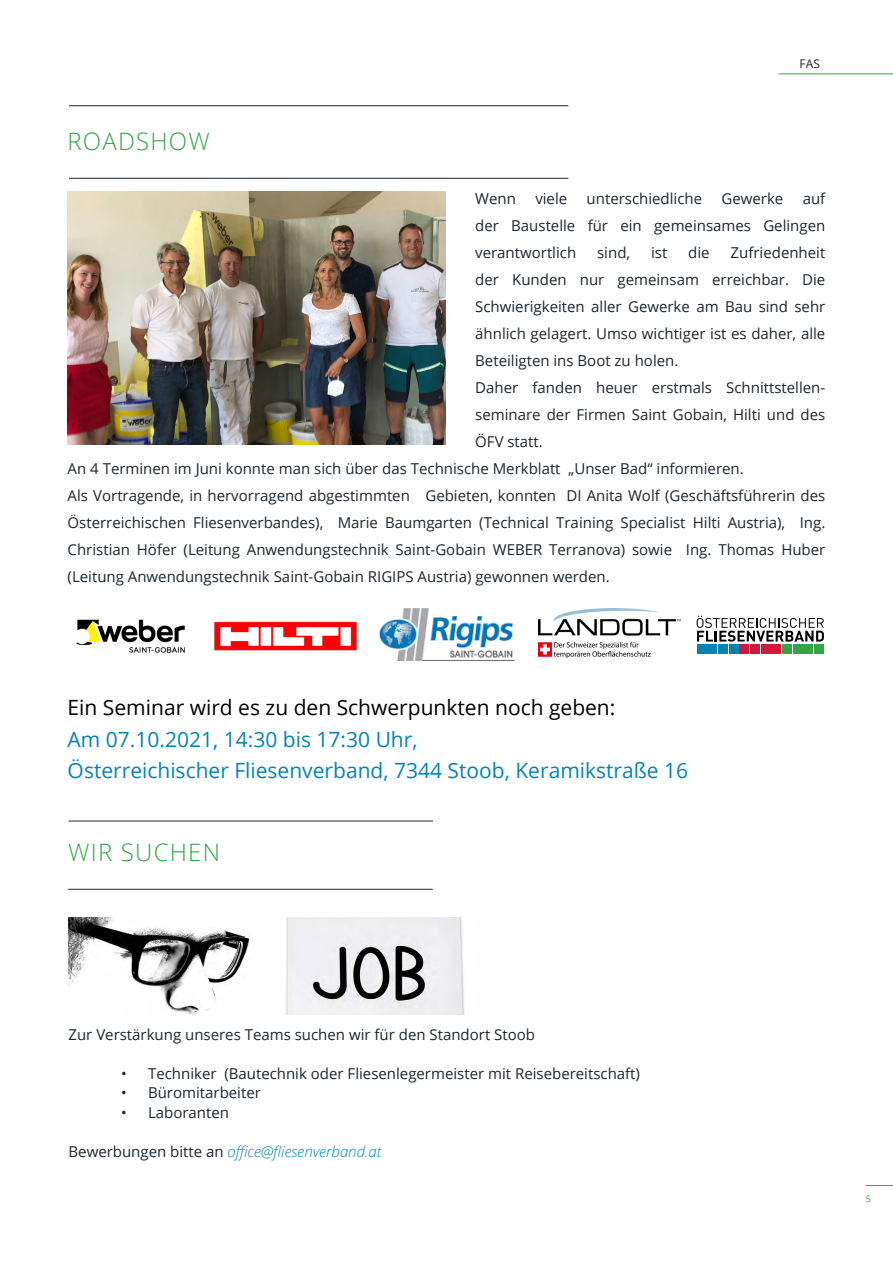
<style>
.page{position:relative;width:893px;height:1263px;background:#fff}
.page>*{position:absolute;margin:0;border:0;box-sizing:border-box;transform-origin:0 0}
.t1{font:300 24px "Open Sans";letter-spacing:.05em;color:#33a544}
.t2{font:21px/31.5px "Open Sans";color:#0084b6}
.t3{font:21px "Open Sans";color:#000}
.t4{font:15px/27px "Open Sans";color:#1b2630;text-align:justify}
.t5{font:italic 300 15px "Open Sans";color:#0084b6}
.t6{font:12px "Open Sans";color:#1b2630}
.t7{font:9px "Open Sans";color:#33a544}
.s1{font-weight:400;font-style:normal;color:#1b2630}
</style>
<div class="page">
<hr style="left:779px;top:74px;width:114px;height:1px;background:#33a544">
<svg style="left:866px;top:1185px;width:27px;height:1px"></svg>
<img style="left:67px;top:192px;width:378px;height:252px">
<img style="left:214px;top:621px;width:143px;height:30px">
<img style="left:379px;top:609px;width:135px;height:52px">
<img style="left:538px;top:609px;width:143px;height:48px">
<svg style="left:697px;top:616px;width:127px;height:26px"></svg>
<div style="left:697px;top:644px;width:10px;height:10px;background:#0084b6"></div>
<div style="left:707px;top:644px;width:10px;height:10px;background:#0084b6"></div>
<div style="left:718px;top:644px;width:10px;height:10px;background:#0084b6"></div>
<div style="left:729px;top:644px;width:10px;height:10px;background:#0084b6"></div>
<div style="left:739px;top:644px;width:10px;height:10px;background:#d7153a"></div>
<div style="left:750px;top:644px;width:10px;height:10px;background:#d7153a"></div>
<div style="left:761px;top:644px;width:9px;height:10px;background:#d7153a"></div>
<div style="left:771px;top:644px;width:10px;height:10px;background:#d7153a"></div>
<div style="left:782px;top:644px;width:10px;height:10px;background:#33a544"></div>
<div style="left:793px;top:644px;width:9px;height:10px;background:#33a544"></div>
<div style="left:803px;top:644px;width:10px;height:10px;background:#33a544"></div>
<div style="left:814px;top:644px;width:10px;height:10px;background:#33a544"></div>
<img style="left:76px;top:619px;width:109px;height:34px">
<hr style="left:69px;top:105px;width:499px;height:1px;background:#1b2630">
<hr style="left:69px;top:178px;width:499px;height:1px;background:#1b2630">
<img style="left:69px;top:918px;width:396px;height:97px">
<hr style="left:69px;top:821px;width:364px;height:1px;background:#1b2630">
<hr style="left:68px;top:889px;width:365px;height:1px;background:#1b2630">
<h1 class="t1" style="left:68px;top:125px;width:144px">ROADSHOW</h1>
<p class="t6" style="left:800px;top:55px;width:22px">FAS</p>
<p class="t4" style="left:475px;top:185px;width:352px;text-indent:327px">auf der Baustelle für ein gemeinsames Gelingen verantwortlich</p>
<p class="t4" style="left:475px;top:185px;width:42px">Wenn</p>
<p class="t4" style="left:535px;top:185px;width:33px">viele</p>
<p class="t4" style="left:587px;top:185px;width:117px">unterschiedliche</p>
<p class="t4" style="left:721px;top:185px;width:63px">Gewerke</p>
<p class="t4" style="left:597px;top:239px;width:35px">sind,</p>
<p class="t4" style="left:651px;top:239px;width:18px">ist</p>
<p class="t4" style="left:688px;top:239px;width:23px">die</p>
<p class="t4" style="left:731px;top:239px;width:96px">Zufriedenheit</p>
<p class="t4" style="left:475px;top:266px;width:352px">der Kunden nur gemeinsam erreichbar. Die</p>
<p class="t4" style="left:475px;top:293px;width:352px">Schwierigkeiten aller Gewerke am Bau sind sehr</p>
<p class="t4" style="left:475px;top:320px;width:352px">ähnlich gelagert. Umso wichtiger ist es daher, alle</p>
<p class="t4" style="left:475px;top:347px;width:205px">Beteiligten ins Boot zu holen.</p>
<p class="t4" style="left:475px;top:374px;width:352px">Daher fanden heuer erstmals Schnittstellen-</p>
<p class="t4" style="left:475px;top:401px;width:352px">seminare der Firmen Saint Gobain, Hilti und des</p>
<p class="t4" style="left:475px;top:428px;width:69px">ÖFV statt.</p>
<p class="t4" style="left:68px;top:455px;width:678px">An 4 Terminen im Juni konnte man sich über das Technische Merkblatt „Unser Bad“ informieren.</p>
<p class="t4" style="left:68px;top:482px;width:759px">Als Vortragende, in hervorragend abgestimmten Gebieten, konnten DI Anita Wolf (Geschäftsführerin des</p>
<p class="t4" style="left:68px;top:509px;width:759px">Österreichischen Fliesenverbandes), Marie Baumgarten (Technical Training Specialist Hilti Austria), Ing.</p>
<p class="t4" style="left:68px;top:536px;width:759px">Christian Höfer (Leitung Anwendungstechnik Saint-Gobain WEBER Terranova) sowie Ing. Thomas Huber</p>
<p class="t4" style="left:68px;top:563px;width:544px">(Leitung Anwendungstechnik Saint-Gobain RIGIPS Austria) gewonnen werden.</p>
<h2 class="t3" style="left:68px;top:693px;width:549px">Ein Seminar wird es zu den Schwerpunkten noch geben:</h2>
<h2 class="t2" style="left:68px;top:723px;width:622px">Am 07.10.2021, 14:30 bis 17:30 Uhr,<br>Österreichischer Fliesenverband, 7344 Stoob, Keramikstraße 16</h2>
<h1 class="t1" style="left:68px;top:836px;width:153px">WIR SUCHEN</h1>
<p class="t4" style="left:69px;top:1020px;width:468px">Zur Verstärkung unseres Teams suchen wir für den Standort Stoob</p>
<p class="t4" style="left:121px;top:1059px;width:520px">• Techniker (Bautechnik oder Fliesenlegermeister mit Reisebereitschaft)</p>
<p class="t4" style="left:121px;top:1079px;width:141px">• Büromitarbeiter</p>
<p class="t4" style="left:121px;top:1098px;width:109px">• Laboranten</p>
<p class="t5" style="left:69px;top:1141px;width:314px"><span class="s1">Bewerbungen bitte an</span> office@fliesenverband.at</p>
<p class="t7" style="left:866px;top:1192px;width:7px">5</p>
</div>
